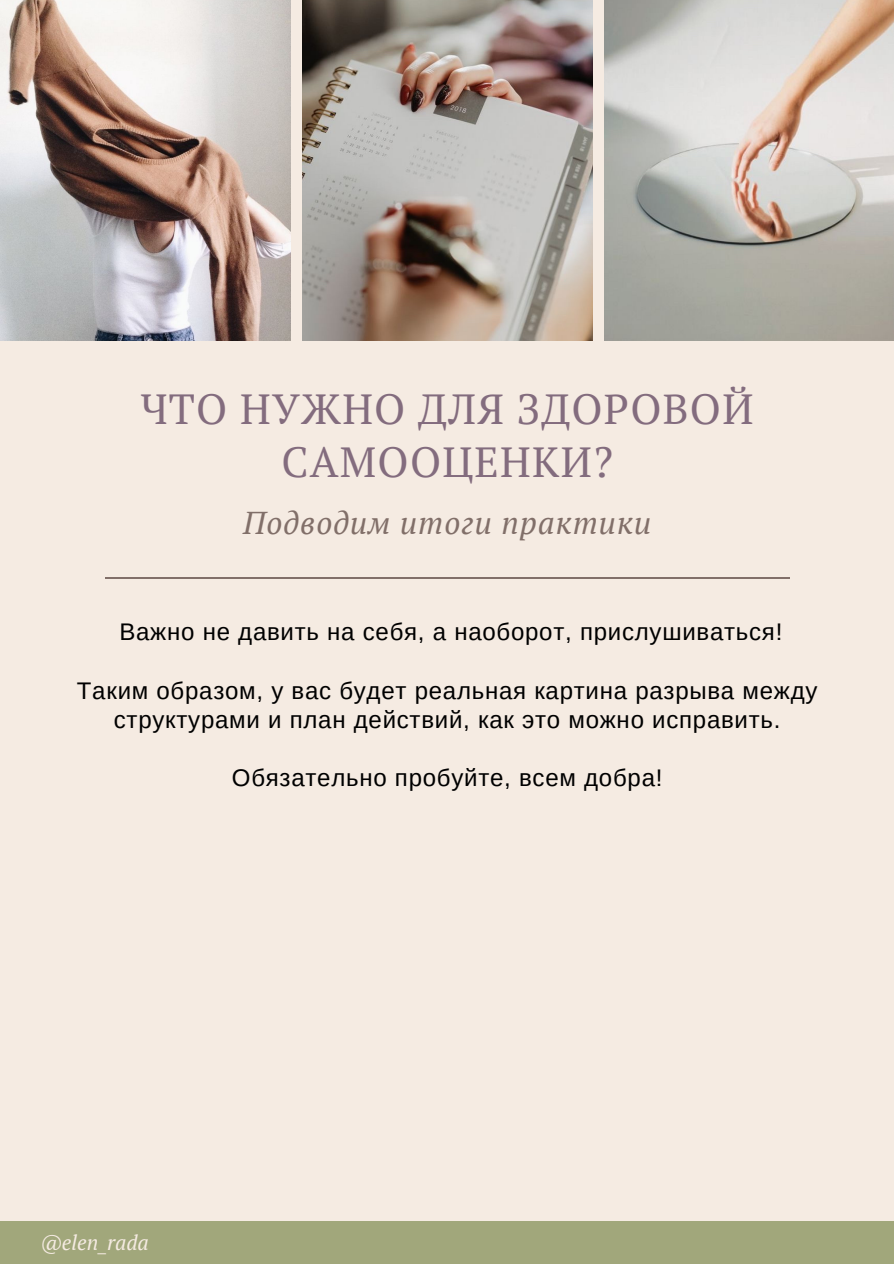
<style>
.page{position:relative;width:894px;height:1264px;background:#fff}
.page>*{position:absolute;margin:0;border:0;box-sizing:border-box;transform-origin:0 0}
.t1{font:42px/52.9px "PT Serif";letter-spacing:.03em;color:#836c7e;text-align:center}
.t2{font:italic 31.5px "PT Serif";letter-spacing:.03em;color:#816f69}
.t3{font:24px/29.2px "Arimo";letter-spacing:.03em;color:#000;text-align:center}
.t4{font:italic 21px "PT Serif";color:#f5ebe2}
</style>
<div class="page">
<div style="left:0;top:0;width:893px;height:1263px;background:#f5ebe2"></div>
<img style="left:0;top:0;width:290px;height:340px">
<img style="left:302px;top:0;width:290px;height:340px">
<img style="left:604px;top:0;width:289px;height:340px">
<hr style="left:105px;top:577px;width:684px;height:1px;background:#816f69">
<div style="left:0;top:1220px;width:893px;height:43px;background:#a1a77b"></div>
<p class="t1" style="left:141px;top:382px;width:614px">ЧТО НУЖНО ДЛЯ ЗДОРОВОЙ<br>САМООЦЕНКИ?</p>
<p class="t2" style="left:243px;top:501px;width:409px">Подводим итоги практики</p>
<p class="t3" style="left:119px;top:617px;width:664px">Важно не давить на себя, а наоборот, прислушиваться!</p>
<p class="t3" style="left:77px;top:675px;width:742px">Таким образом, у вас будет реальная картина разрыва между структурами и план действий, как это можно исправить.</p>
<p class="t3" style="left:232px;top:763px;width:432px">Обязательно пробуйте, всем добра!</p>
<p class="t4" style="left:41px;top:1228px;width:110px">@elen_rada</p>
</div>
